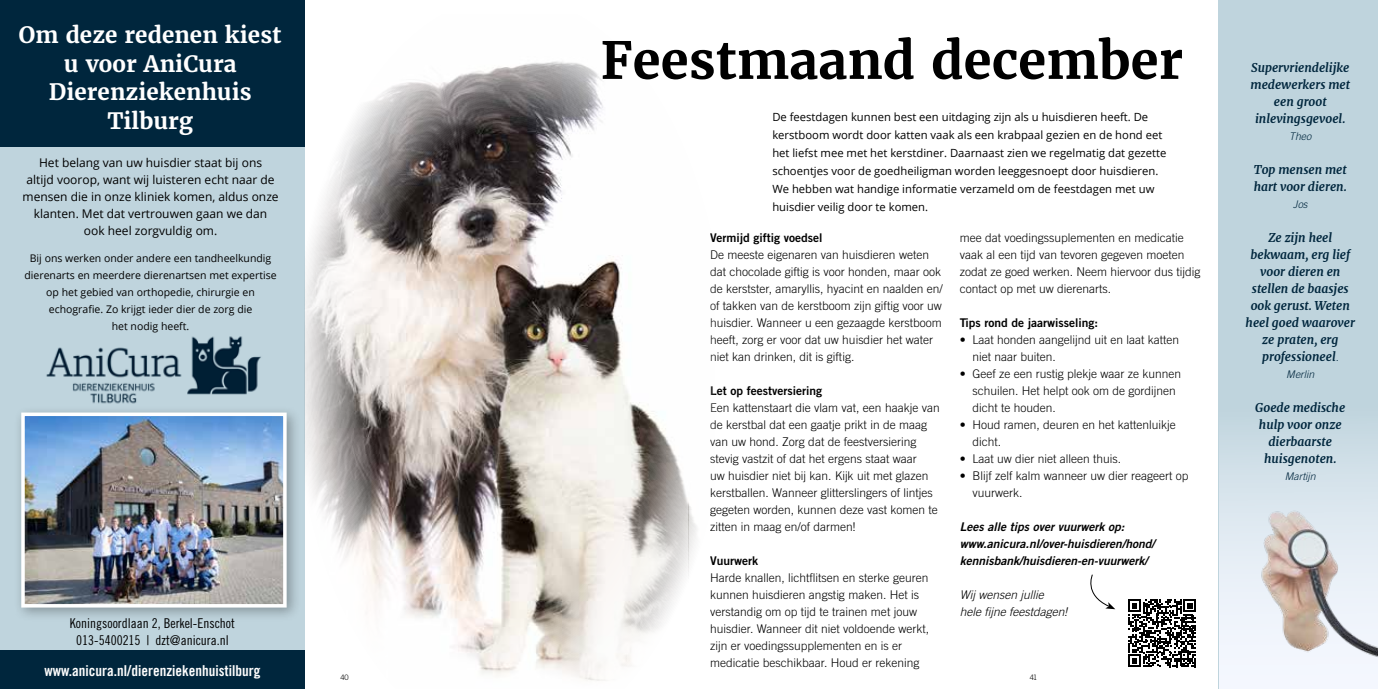
<style>
.page{position:relative;width:1378px;height:689px;background:#fff}
.page>*{position:absolute;margin:0;border:0;box-sizing:border-box;transform-origin:0 0}
.t1{font:700 51px "Merriweather";color:#000}
.t2{font:700 22.5px/28.5px "Merriweather";color:#fff;text-align:center}
.t3{font:15px "Trade Gothic LT Std Bd Cn 20";color:#fff}
.t4{font:13.5px/17px "Trade Gothic LT Std Cn 18";color:#000;text-align:center}
.t5{font:300 12px/17px "Trade Gothic LT Std";color:#000}
.t6{font:italic 700 12px/17px "Merriweather";color:#00263d;text-align:center}
.t7{font:12px/17px "Open Sans";color:#000;text-align:center}
.t8{font:12px/17px "Trade Gothic LT Std Bd 2 Obl";color:#000}
.t9{font:12px "Trade Gothic LT Std Bd 2";color:#000}
.t10{font:italic 300 12px/17px "Trade Gothic LT Std";color:#000}
.t11{font:11.25px/18px "Open Sans";color:#000}
.t12{font:10.5px/17px "Open Sans";color:#000;text-align:center}
.t13{font:italic 300 10.5px "Trade Gothic LT Std";color:#00263d}
.t14{font:300 7.5px "Trade Gothic LT Std";color:#000}
.s1{font-family:"Trade Gothic LT Std";font-weight:300;font-size:10.5px}
</style>
<div class="page">
<div style="left:0;top:0;width:304px;height:689px;background:#bfd4dd"></div>
<div style="left:13px;top:405px;width:288px;height:217px;background:#000;opacity:.3"></div>
<img style="left:26px;top:417px;width:256px;height:185px">
<div style="left:21px;top:412px;width:266px;height:195px;border:4px solid #fff"></div>
<img style="left:34px;top:336px;width:241px;height:74px">
<div style="left:0;top:0;width:304px;height:146px;background:#00263d"></div>
<div style="left:0;top:651px;width:304px;height:38px;background:#00263d"></div>
<img style="left:304px;top:15px;width:393px;height:674px">
<div style="left:1219px;top:0;width:159px;height:689px;background:#bfd4dd"></div>
<div style="left:1219px;top:439px;width:159px;height:49px;background:#d0dfe8"></div>
<img style="left:1219px;top:488px;width:159px;height:201px">
<svg style="left:1128px;top:599px;width:68px;height:68px"></svg>
<svg style="left:1090px;top:574px;width:25px;height:35px"></svg>
<h2 class="t2" style="left:19px;top:21px;width:264px">Om deze redenen kiest u voor AniCura<br>Dierenziekenhuis<br>Tilburg</h2>
<p class="t7" style="left:23px;top:153px;width:258px">Het belang van uw huisdier staat bij ons<br>altijd voorop, want wij luisteren echt naar de mensen die in onze kliniek komen, aldus onze klanten. Met dat vertrouwen gaan we dan ook heel zorgvuldig om.</p>
<p class="t12" style="left:24px;top:249px;width:254px">Bij ons werken onder andere een tandheelkundig dierenarts en meerdere dierenartsen met expertise op het gebied van orthopedie, chirurgie en echografie. Zo krijgt ieder dier de zorg die<br>het nodig heeft.</p>
<p class="t4" style="left:70px;top:614px;width:166px">Koningsoordlaan 2, Berkel-Enschot<br>013-5400215 | dzt@anicura.nl</p>
<p class="t3" style="left:44px;top:662px;width:217px">www.anicura.nl/dierenziekenhuistilburg</p>
<h1 class="t1" style="left:600px;top:28px;width:584px">Feestmaand december</h1>
<p class="t11" style="left:772px;top:108px;width:396px">De feestdagen kunnen best een uitdaging zijn als u huisdieren heeft. De kerstboom wordt door katten vaak als een krabpaal gezien en de hond eet het liefst mee met het kerstdiner. Daarnaast zien we regelmatig dat gezette schoentjes voor de goedheiligman worden leeggesnoept door huisdieren.<br>We hebben wat handige informatie verzameld om de feestdagen met uw huisdier veilig door te komen.</p>
<p class="t9" style="left:710px;top:230px;width:114px">Vermijd giftig voedsel</p>
<p class="t5" style="left:710px;top:246px;width:234px">De meeste eigenaren van huisdieren weten dat chocolade giftig is voor honden, maar ook de kerstster, amaryllis, hyacint en naalden en/ of takken van de kerstboom zijn giftig voor uw huisdier. Wanneer u een gezaagde kerstboom heeft, zorg er voor dat uw huisdier het water niet kan drinken, dit is giftig.</p>
<p class="t9" style="left:710px;top:383px;width:113px">Let op feestversiering</p>
<p class="t5" style="left:710px;top:399px;width:231px">Een kattenstaart die vlam vat, een haakje van de kerstbal dat een gaatje prikt in de maag van uw hond. Zorg dat de feestversiering stevig vastzit of dat het ergens staat waar<br>uw huisdier niet bij kan. Kijk uit met glazen kerstballen. Wanneer glitterslingers of lintjes gegeten worden, kunnen deze vast komen te zitten in maag en/of darmen!</p>
<p class="t9" style="left:710px;top:553px;width:49px">Vuurwerk</p>
<p class="t5" style="left:710px;top:569px;width:220px">Harde knallen, lichtflitsen en sterke geuren kunnen huisdieren angstig maken. Het is verstandig om op tijd te trainen met jouw huisdier. Wanneer dit niet voldoende werkt, zijn er voedingssupplementen en is er medicatie beschikbaar. Houd er rekening</p>
<p class="t5" style="left:959px;top:229px;width:242px">mee dat voedingssuplementen en medicatie vaak al een tijd van tevoren gegeven moeten zodat ze goed werken. Neem hiervoor dus tijdig contact op met uw dierenarts.</p>
<p class="t9" style="left:959px;top:315px;width:140px">Tips rond de jaarwisseling:</p>
<p class="t5" style="left:972px;top:331px;width:208px;text-indent:-13px">• Laat honden aangelijnd uit en laat katten niet naar buiten.</p>
<p class="t5" style="left:972px;top:365px;width:210px;text-indent:-13px">• Geef ze een rustig plekje waar ze kunnen schuilen. Het helpt ook om de gordijnen dicht te houden.</p>
<p class="t5" style="left:972px;top:416px;width:205px;text-indent:-13px">• Houd ramen, deuren en het kattenluikje dicht.</p>
<p class="t5" style="left:959px;top:450px;width:163px">• Laat uw dier niet alleen thuis.</p>
<p class="t5" style="left:972px;top:467px;width:218px;text-indent:-13px">• Blijf zelf kalm wanneer uw dier reageert op vuurwerk.</p>
<p class="t8" style="left:959px;top:518px;width:196px">Lees alle tips over vuurwerk op: www.anicura.nl/over-huisdieren/hond/ kennisbank/huisdieren-en-vuurwerk/</p>
<p class="t10" style="left:959px;top:586px;width:109px">Wij wensen jullie hele fijne feestdagen!</p>
<p class="t14" style="left:340px;top:672px;width:10px">40</p>
<p class="t14" style="left:1029px;top:672px;width:9px">41</p>
<p class="t6" style="left:1250px;top:59px;width:101px">Supervriendelijke medewerkers met een groot inlevingsgevoel.</p>
<p class="t13" style="left:1289px;top:130px;width:24px">Theo</p>
<p class="t6" style="left:1253px;top:161px;width:95px;text-align:left">Top mensen met hart voor dieren.</p>
<p class="t13" style="left:1293px;top:198px;width:16px">Jos</p>
<p class="t6" style="left:1245px;top:229px;width:111px">Ze zijn heel bekwaam, erg lief voor dieren en stellen de baasjes ook gerust. Weten heel goed waarover ze praten, erg professioneel<span class="s1">.</span></p>
<p class="t13" style="left:1286px;top:368px;width:29px">Merlin</p>
<p class="t6" style="left:1255px;top:399px;width:91px">Goede medische hulp voor onze dierbaarste huisgenoten.</p>
<p class="t13" style="left:1285px;top:470px;width:32px">Martijn</p>
</div>
